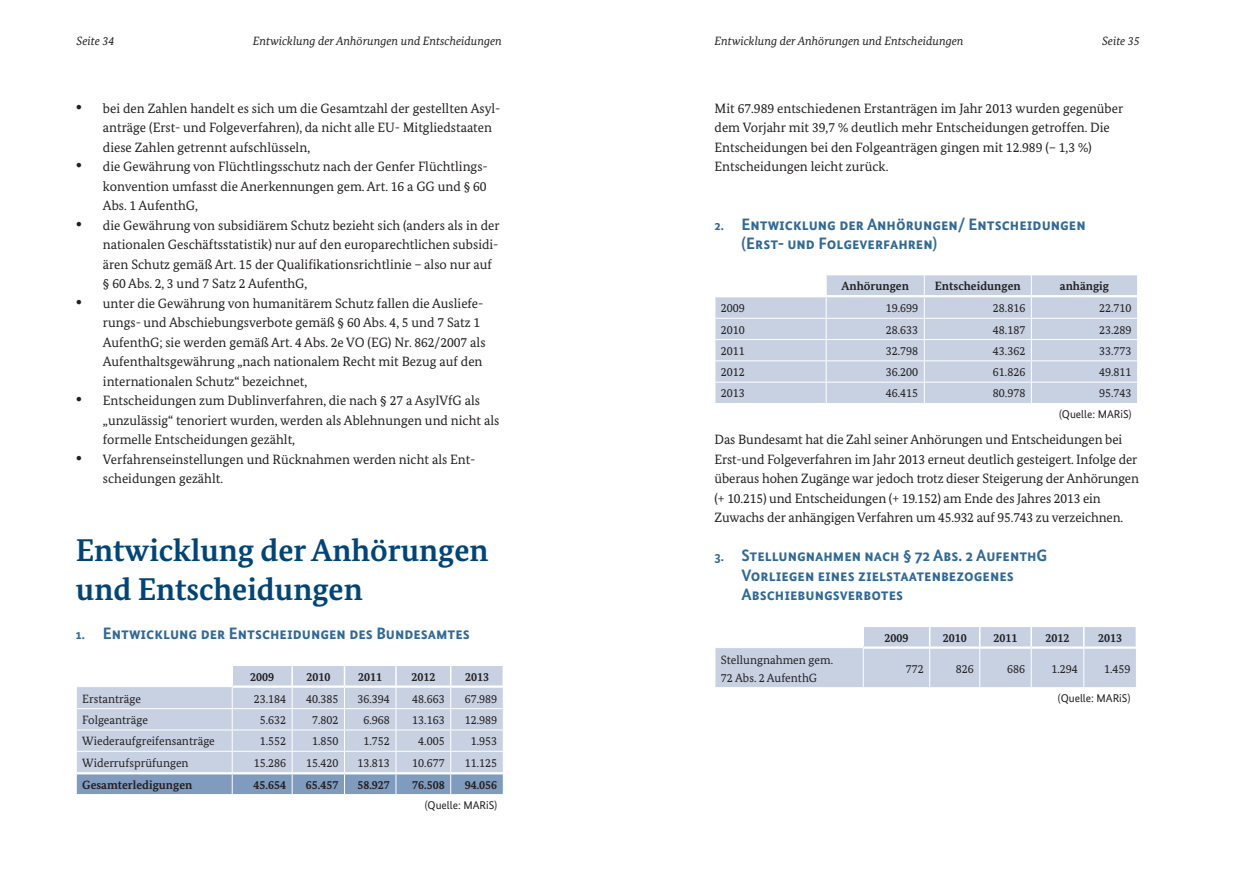
<style>
.page{position:relative;width:1259px;height:893px;background:#fff}
.page>*{position:absolute;margin:0;border:0;box-sizing:border-box;transform-origin:0 0}
.Titel{font:700 31.5px/39px "Bundes Serif";color:#004578}
.t1{font:700 16.5px/19.5px "Bundes Sans";color:#306998}
.t2{font:13.5px/19.5px "Bundes Serif";color:#231f20}
.t3{font:12px/18px "Bundes Serif";color:#231f20}
.t4{font:700 12px "Bundes Serif";color:#231f20}
.t5{font:italic 12px "Bundes Serif";color:#231f20}
.t6{font:11.25px "Bundes Sans";color:#231f20}
.s1{font-family:"Times New Roman";font-size:18px}
.s2{font-size:13.5px}
</style>
<div class="page">
<svg style="left:76px;top:666px;width:428px;height:129px;background:#c2cddf"></svg>
<hr style="left:233px;top:685px;width:59px;height:3px;background:#fff">
<hr style="left:292px;top:685px;width:52px;height:3px;background:#fff">
<hr style="left:344px;top:685px;width:52px;height:3px;background:#fff">
<hr style="left:396px;top:685px;width:55px;height:3px;background:#fff">
<hr style="left:451px;top:685px;width:53px;height:3px;background:#fff">
<hr style="left:77px;top:772px;width:155px;height:2px;background:#fff">
<hr style="left:232px;top:772px;width:60px;height:2px;background:#fff">
<hr style="left:292px;top:772px;width:52px;height:2px;background:#fff">
<hr style="left:344px;top:772px;width:52px;height:2px;background:#fff">
<hr style="left:396px;top:772px;width:55px;height:2px;background:#fff">
<hr style="left:451px;top:772px;width:52px;height:2px;background:#fff">
<svg style="left:715px;top:276px;width:422px;height:127px;background:#cad3e3"></svg>
<hr style="left:714px;top:318px;width:112px;height:1px;background:#fff">
<hr style="left:826px;top:318px;width:98px;height:1px;background:#fff">
<hr style="left:924px;top:318px;width:107px;height:1px;background:#fff">
<hr style="left:1031px;top:318px;width:107px;height:1px;background:#fff">
<hr style="left:714px;top:339px;width:112px;height:1px;background:#fff">
<hr style="left:826px;top:339px;width:98px;height:1px;background:#fff">
<hr style="left:924px;top:339px;width:107px;height:1px;background:#fff">
<hr style="left:1031px;top:339px;width:107px;height:1px;background:#fff">
<hr style="left:714px;top:360px;width:112px;height:1px;background:#fff">
<hr style="left:826px;top:360px;width:98px;height:1px;background:#fff">
<hr style="left:924px;top:360px;width:107px;height:1px;background:#fff">
<hr style="left:1031px;top:360px;width:107px;height:1px;background:#fff">
<hr style="left:714px;top:382px;width:112px;height:1px;background:#fff">
<hr style="left:826px;top:382px;width:98px;height:1px;background:#fff">
<svg style="left:826px;top:275px;width:1px;height:128px"></svg>
<hr style="left:924px;top:382px;width:107px;height:1px;background:#fff">
<svg style="left:924px;top:275px;width:1px;height:128px"></svg>
<hr style="left:1031px;top:382px;width:107px;height:1px;background:#fff">
<svg style="left:1031px;top:275px;width:1px;height:128px"></svg>
<hr style="left:924px;top:295px;width:107px;height:2px;background:#fff">
<hr style="left:1031px;top:295px;width:106px;height:2px;background:#fff">
<hr style="left:715px;top:295px;width:111px;height:2px;background:#fff">
<hr style="left:826px;top:295px;width:98px;height:2px;background:#fff">
<svg style="left:715px;top:627px;width:421px;height:60px;background:#ced7e6"></svg>
<hr style="left:864px;top:646px;width:65px;height:3px;background:#fff">
<hr style="left:929px;top:646px;width:50px;height:3px;background:#fff">
<hr style="left:979px;top:646px;width:52px;height:3px;background:#fff">
<hr style="left:1031px;top:646px;width:52px;height:3px;background:#fff">
<hr style="left:1083px;top:646px;width:54px;height:3px;background:#fff">
<p class="t5" style="left:77px;top:34px;width:39px">Seite 34</p>
<p class="t5" style="left:253px;top:34px;width:250px">Entwicklung der Anhörungen und Entscheidungen</p>
<p class="t5" style="left:714px;top:34px;width:250px">Entwicklung der Anhörungen und Entscheidungen</p>
<p class="t5" style="left:1102px;top:34px;width:39px">Seite 35</p>
<p class="t2" style="left:103px;top:98px;width:399px;text-indent:-27px"><span class="s1">•</span> bei den Zahlen handelt es sich um die Gesamtzahl der gestellten Asyl&shy;anträge (Erst- und Folgeverfahren), da nicht alle EU- Mitgliedstaaten diese Zahlen getrennt aufschlüsseln,</p>
<p class="t2" style="left:103px;top:156px;width:386px;text-align:justify;text-indent:-27px"><span class="s1">•</span> die Gewährung von Flüchtlingsschutz nach der Genfer Flüchtlings&shy;konvention umfasst die Anerkennungen gem. Art. 16 a GG und § 60<br>Abs. 1 AufenthG,</p>
<p class="t2" style="left:103px;top:215px;width:398px;text-indent:-27px"><span class="s1">•</span> die Gewährung von subsidiärem Schutz bezieht sich (anders als in der nationalen Geschäftsstatistik) nur auf den europarechtlichen subsidi&shy;ären Schutz gemäß Art. 15 der Qualifikationsrichtlinie – also nur auf § 60 Abs. 2, 3 und 7 Satz 2 AufenthG,</p>
<p class="t2" style="left:103px;top:293px;width:384px;text-indent:-27px"><span class="s1">•</span> unter die Gewährung von humanitärem Schutz fallen die Ausliefe&shy;rungs- und Abschiebungsverbote gemäß § 60 Abs. 4, 5 und 7 Satz 1<br>AufenthG; sie werden gemäß Art. 4 Abs. 2e VO (EG) Nr. 862/2007 als Aufenthaltsgewährung „nach nationalem Recht mit Bezug auf den internationalen Schutz“ bezeichnet,</p>
<p class="t2" style="left:103px;top:390px;width:398px;text-indent:-27px"><span class="s1">•</span> Entscheidungen zum Dublinverfahren, die nach § 27 a AsylVfG als „unzulässig“ tenoriert wurden, werden als Ablehnungen und nicht als formelle Entscheidungen gezählt,</p>
<p class="t2" style="left:103px;top:449px;width:374px;text-indent:-27px"><span class="s1">•</span> Verfahrenseinstellungen und Rücknahmen werden nicht als Ent&shy;scheidungen gezählt.</p>
<p class="Titel" style="left:76px;top:530px;width:414px">Entwicklung der Anhörungen und Entscheidungen</p>
<p class="t1" style="left:76px;top:623px;width:395px"><span class="s2">1.</span> Entwicklung der Entscheidungen des Bundesamtes</p>
<p class="t4" style="left:250px;top:669px;width:25px">2009</p>
<p class="t4" style="left:306px;top:669px;width:25px">2010</p>
<p class="t4" style="left:358px;top:669px;width:25px">2011</p>
<p class="t4" style="left:411px;top:669px;width:25px">2012</p>
<p class="t4" style="left:465px;top:669px;width:25px">2013</p>
<p class="t3" style="left:82px;top:689px;width:60px">Erstanträge</p>
<p class="t3" style="left:254px;top:689px;width:34px">23.184</p>
<p class="t3" style="left:306px;top:689px;width:34px">40.385</p>
<p class="t3" style="left:357px;top:689px;width:34px">36.394</p>
<p class="t3" style="left:412px;top:689px;width:34px">48.663</p>
<p class="t3" style="left:465px;top:689px;width:34px">67.989</p>
<p class="t3" style="left:82px;top:711px;width:67px">Folgeanträge</p>
<p class="t3" style="left:260px;top:711px;width:28px">5.632</p>
<p class="t3" style="left:312px;top:711px;width:28px">7.802</p>
<p class="t3" style="left:363px;top:711px;width:28px">6.968</p>
<p class="t3" style="left:412px;top:711px;width:34px">13.163</p>
<p class="t3" style="left:465px;top:711px;width:34px">12.989</p>
<p class="t3" style="left:82px;top:732px;width:134px">Wiederaufgreifensanträge</p>
<p class="t3" style="left:260px;top:732px;width:28px">1.552</p>
<p class="t3" style="left:312px;top:732px;width:28px">1.850</p>
<p class="t3" style="left:363px;top:732px;width:28px">1.752</p>
<p class="t3" style="left:418px;top:732px;width:28px">4.005</p>
<p class="t3" style="left:471px;top:732px;width:28px">1.953</p>
<p class="t3" style="left:82px;top:753px;width:108px">Widerrufsprüfungen</p>
<p class="t3" style="left:254px;top:753px;width:34px">15.286</p>
<p class="t3" style="left:306px;top:753px;width:34px">15.420</p>
<p class="t3" style="left:357px;top:753px;width:34px">13.813</p>
<p class="t3" style="left:412px;top:753px;width:34px">10.677</p>
<p class="t3" style="left:465px;top:753px;width:34px">11.125</p>
<p class="t4" style="left:82px;top:777px;width:112px">Gesamterledigungen</p>
<p class="t4" style="left:254px;top:777px;width:34px">45.654</p>
<p class="t4" style="left:306px;top:777px;width:34px">65.457</p>
<p class="t4" style="left:357px;top:777px;width:34px">58.927</p>
<p class="t4" style="left:412px;top:777px;width:34px">76.508</p>
<p class="t4" style="left:465px;top:777px;width:34px">94.056</p>
<p class="t6" style="left:425px;top:799px;width:74px">(Quelle: MARiS)</p>
<p class="t2" style="left:714px;top:98px;width:410px">Mit 67.989 entschiedenen Erstanträgen im Jahr 2013 wurden gegenüber dem Vorjahr mit 39,7 % deutlich mehr Entscheidungen getroffen. Die Entscheidungen bei den Folgeanträgen gingen mit 12.989 (– 1,3 %)<br>Entscheidungen leicht zurück.</p>
<p class="t1" style="left:741px;top:214px;width:346px;text-indent:-27px"><span class="s2">2.</span> Entwicklung der Anhörungen/ Entscheidungen (Erst- und Folgeverfahren)</p>
<p class="t4" style="left:841px;top:279px;width:69px">Anhörungen</p>
<p class="t4" style="left:935px;top:279px;width:87px">Entscheidungen</p>
<p class="t4" style="left:1060px;top:279px;width:51px">anhängig</p>
<p class="t3" style="left:721px;top:299px;width:25px">2009</p>
<p class="t3" style="left:886px;top:299px;width:34px">19.699</p>
<p class="t3" style="left:993px;top:299px;width:34px">28.816</p>
<p class="t3" style="left:1099px;top:299px;width:34px">22.710</p>
<p class="t3" style="left:721px;top:320px;width:25px">2010</p>
<p class="t3" style="left:886px;top:320px;width:34px">28.633</p>
<p class="t3" style="left:993px;top:320px;width:34px">48.187</p>
<p class="t3" style="left:1099px;top:320px;width:34px">23.289</p>
<p class="t3" style="left:721px;top:342px;width:25px">2011</p>
<p class="t3" style="left:886px;top:342px;width:34px">32.798</p>
<p class="t3" style="left:993px;top:342px;width:34px">43.362</p>
<p class="t3" style="left:1099px;top:342px;width:34px">33.773</p>
<p class="t3" style="left:721px;top:363px;width:25px">2012</p>
<p class="t3" style="left:886px;top:363px;width:34px">36.200</p>
<p class="t3" style="left:993px;top:363px;width:34px">61.826</p>
<p class="t3" style="left:1099px;top:363px;width:34px">49.811</p>
<p class="t3" style="left:721px;top:384px;width:25px">2013</p>
<p class="t3" style="left:886px;top:384px;width:34px">46.415</p>
<p class="t3" style="left:993px;top:384px;width:34px">80.978</p>
<p class="t3" style="left:1099px;top:384px;width:34px">95.743</p>
<p class="t6" style="left:1059px;top:407px;width:74px">(Quelle: MARiS)</p>
<p class="t2" style="left:714px;top:429px;width:426px">Das Bundesamt hat die Zahl seiner Anhörungen und Entscheidungen bei Erst-und Folgeverfahren im Jahr 2013 erneut deutlich gesteigert. Infolge der überaus hohen Zugänge war jedoch trotz dieser Steigerung der Anhörungen (+ 10.215) und Entscheidungen (+ 19.152) am Ende des Jahres 2013 ein Zuwachs der anhängigen Verfahren um 45.932 auf 95.743 zu verzeichnen.</p>
<p class="t1" style="left:741px;top:545px;width:307px;text-indent:-27px"><span class="s2">3.</span> Stellungnahmen nach § 72 Abs. 2 AufenthG<br>Vorliegen eines zielstaatenbezogenes<br>Abschiebungsverbotes</p>
<p class="t4" style="left:884px;top:630px;width:25px">2009</p>
<p class="t4" style="left:942px;top:630px;width:25px">2010</p>
<p class="t4" style="left:993px;top:630px;width:25px">2011</p>
<p class="t4" style="left:1045px;top:630px;width:25px">2012</p>
<p class="t4" style="left:1098px;top:630px;width:25px">2013</p>
<p class="t3" style="left:721px;top:650px;width:114px">Stellungnahmen gem.<br>72 Abs. 2 AufenthG</p>
<p class="t3" style="left:905px;top:659px;width:19px">772</p>
<p class="t3" style="left:955px;top:659px;width:19px">826</p>
<p class="t3" style="left:1007px;top:659px;width:19px">686</p>
<p class="t3" style="left:1051px;top:659px;width:28px">1.294</p>
<p class="t3" style="left:1104px;top:659px;width:28px">1.459</p>
<p class="t6" style="left:1058px;top:692px;width:74px">(Quelle: MARiS)</p>
</div>
